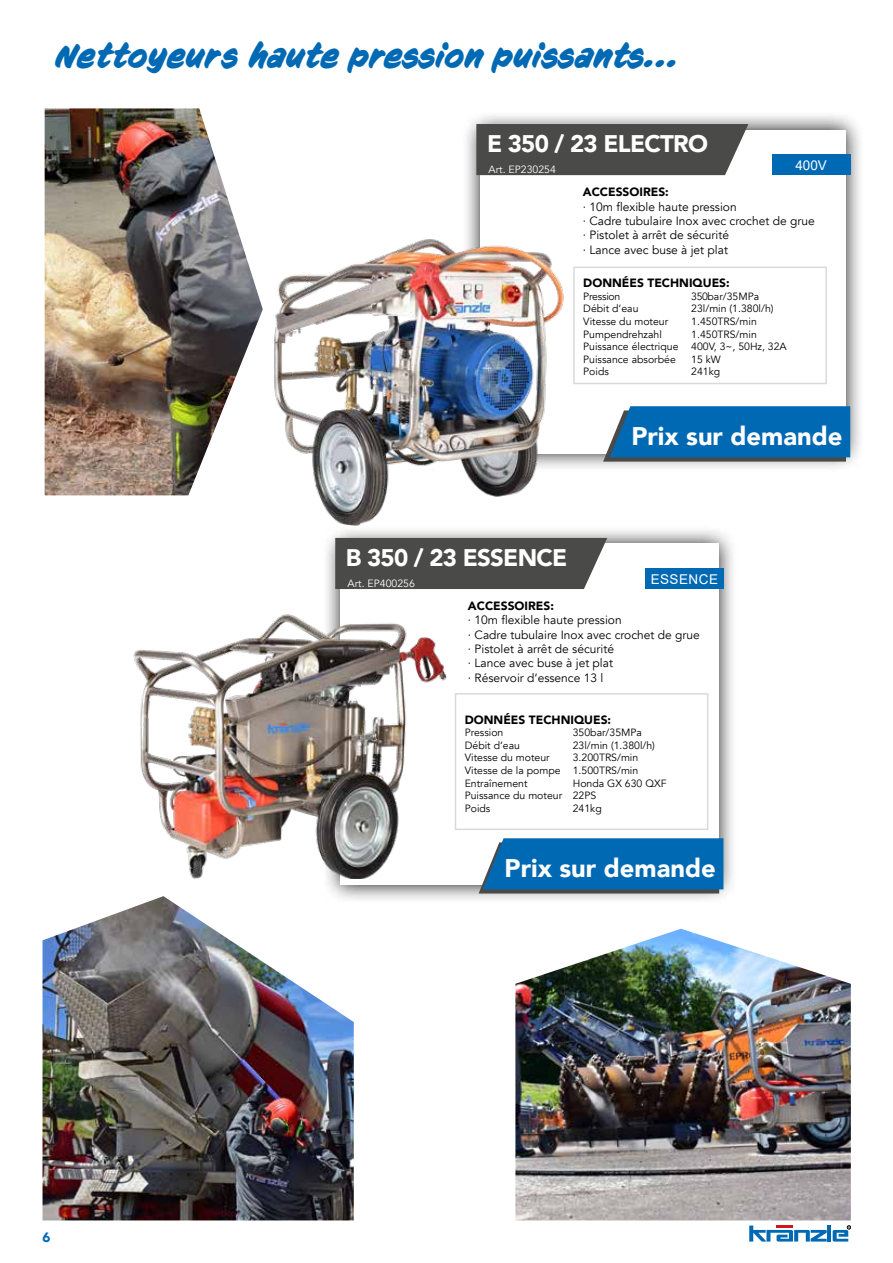
<style>
.page{position:relative;width:893px;height:1263px;background:#fff}
.page>*{position:absolute;margin:0;border:0;box-sizing:border-box;transform-origin:0 0}
.t1{font:italic 700 31.5px "CC Sign Language";letter-spacing:.01em;color:#0069b4}
.t2{font:900 25.5px "Avenir";color:#fff}
.t3{font:900 24px "Avenir";letter-spacing:-.03em;color:#fff}
.t4{font:13.5px "Arial";letter-spacing:.035em;color:#fff}
.t5{font:900 13.5px "Avenir";color:#0069b4}
.t6{font:12px/14.4px "Avenir";color:#000}
.t7{font:900 12px "Avenir";color:#000}
.t8{font:10.5px/12.6px "Avenir";color:#000}
.t9{font:10.5px "Avenir";color:#fff}
.t10{font:10.5px "Avenir";letter-spacing:-.02em;color:#000}
</style>
<div class="page">
<svg style="left:749px;top:1225px;width:78px;height:16px"></svg>
<hr style="left:827px;top:1225px;width:4px;height:16px;background:#0069b4">
<svg style="left:833px;top:1225px;width:18px;height:16px"></svg>
<div style="left:321px;top:525px;width:417px;height:379px;background:#000;opacity:.9"></div>
<div style="left:340px;top:544px;width:379px;height:341px;background:#fff"></div>
<div style="left:461px;top:111px;width:404px;height:361px;background:#000;opacity:.9"></div>
<div style="left:480px;top:130px;width:366px;height:323px;background:#fff"></div>
<div style="left:455px;top:693px;width:253px;height:137px;border:2px solid #d9dadb"></div>
<div style="left:573px;top:266px;width:254px;height:118px;border:2px solid #d9dadb"></div>
<img style="left:274px;top:226px;width:303px;height:300px">
<img style="left:133px;top:600px;width:323px;height:279px">
<img style="left:45px;top:108px;width:218px;height:387px">
<img style="left:515px;top:929px;width:336px;height:291px">
<img style="left:43px;top:896px;width:311px;height:324px">
<svg style="left:479px;top:838px;width:244px;height:55px;background:#126eaf"></svg>
<div style="left:476px;top:124px;width:272px;height:51px;background:#4a4a49"></div>
<div style="left:335px;top:538px;width:272px;height:51px;background:#4a4a49"></div>
<div style="left:645px;top:569px;width:79px;height:20px;background:#0069b4"></div>
<svg style="left:603px;top:406px;width:247px;height:56px;background:#156eae"></svg>
<div style="left:772px;top:155px;width:78px;height:20px;background:#0069b4"></div>
<h1 class="t1" style="left:55px;top:38px;width:625px">Nettoyeurs haute pression puissants...</h1>
<h3 class="t3" style="left:487px;top:123px;width:222px">E 350 / 23 ELECTRO</h3>
<p class="t9" style="left:489px;top:163px;width:69px">Art. EP230254</p>
<p class="t4" style="left:795px;top:156px;width:33px">400V</p>
<p class="t7" style="left:583px;top:182px;width:87px">ACCESSOIRES:</p>
<p class="t6" style="left:583px;top:199px;width:233px">· 10m flexible haute pression<br>· Cadre tubulaire Inox avec crochet de grue · Pistolet à arrêt de sécurité<br>· Lance avec buse à jet plat</p>
<p class="t7" style="left:583px;top:273px;width:148px">DONNÉES TECHNIQUES:</p>
<p class="t10" style="left:583px;top:290px;width:39px">Pression</p>
<p class="t8" style="left:691px;top:290px;width:69px">350bar/35MPa</p>
<p class="t8" style="left:583px;top:303px;width:57px">Débit d‘eau</p>
<p class="t8" style="left:691px;top:303px;width:84px">23l/min (1.380l/h)</p>
<p class="t8" style="left:583px;top:315px;width:87px">Vitesse du moteur</p>
<p class="t8" style="left:691px;top:315px;width:67px">1.450TRS/min</p>
<p class="t8" style="left:583px;top:328px;width:80px">Pumpendrehzahl</p>
<p class="t8" style="left:583px;top:328px;width:205px;text-indent:108px">1.450TRS/min<br>Puissance électrique 400V, 3~, 50Hz, 32A<br>Puissance absorbée</p>
<p class="t8" style="left:691px;top:353px;width:31px">15 kW</p>
<p class="t8" style="left:583px;top:366px;width:27px">Poids</p>
<p class="t8" style="left:691px;top:366px;width:30px">241kg</p>
<h3 class="t3" style="left:346px;top:537px;width:223px">B 350 / 23 ESSENCE</h3>
<p class="t9" style="left:348px;top:577px;width:69px">Art. EP400256</p>
<h2 class="t2" style="left:631px;top:414px;width:213px">Prix sur demande</h2>
<p class="t4" style="left:651px;top:570px;width:69px">ESSENCE</p>
<p class="t7" style="left:468px;top:595px;width:87px">ACCESSOIRES:</p>
<p class="t6" style="left:468px;top:613px;width:233px">· 10m flexible haute pression<br>· Cadre tubulaire Inox avec crochet de grue · Pistolet à arrêt de sécurité<br>· Lance avec buse à jet plat<br>· Réservoir d‘essence 13 l</p>
<p class="t7" style="left:465px;top:709px;width:148px">DONNÉES TECHNIQUES:</p>
<p class="t8" style="left:465px;top:726px;width:40px">Pression</p>
<p class="t8" style="left:573px;top:726px;width:71px">350bar/35MPa</p>
<p class="t8" style="left:465px;top:739px;width:57px">Débit d‘eau</p>
<p class="t8" style="left:573px;top:739px;width:84px">23l/min (1.380l/h)</p>
<p class="t8" style="left:465px;top:751px;width:87px">Vitesse du moteur</p>
<p class="t8" style="left:465px;top:751px;width:175px;text-align:justify;text-indent:108px">3.200TRS/min Vitesse de la pompe 1.500TRS/min Entraînement</p>
<p class="t8" style="left:465px;top:777px;width:203px;text-indent:108px">Honda GX 630 QXF<br>Puissance du moteur 22PS<br>Poids</p>
<p class="t8" style="left:573px;top:802px;width:30px">241kg</p>
<p class="t5" style="left:43px;top:1226px;width:9px">6</p>
<h2 class="t2" style="left:505px;top:846px;width:213px">Prix sur demande</h2>
</div>
